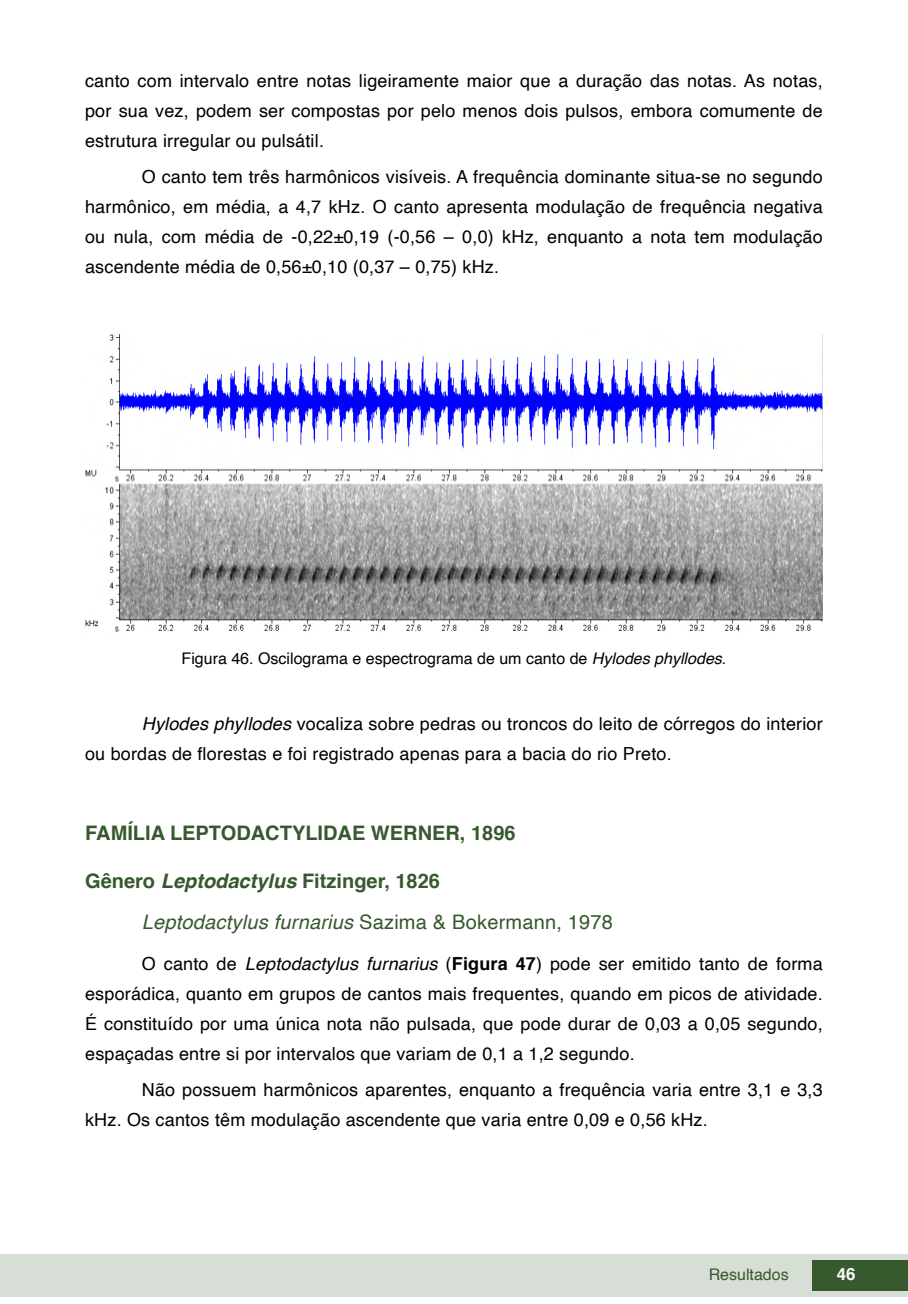
<style>
.page{position:relative;width:908px;height:1304px;background:#fff}
.page>*{position:absolute;margin:0;border:0;box-sizing:border-box;transform-origin:0 0}
.tit_3{font:italic 20px "Helvetica";letter-spacing:.01em;color:#36592e}
.TITULOS{font:700 20px "Helvetica";color:#36592e}
.Subtitulo{font:700 20px "Helvetica";color:#36592e}
.txt{font:18px/30px "Helvetica";letter-spacing:.01em;color:#000;text-align:justify}
.t1{font:700 16.8px "Helvetica";color:#fff}
.imagens_graf_tab{font:16px "Helvetica";color:#000}
.t2{font:16px "Helvetica";color:#36592e}
.s1{font-style:italic}
.s2{font-style:normal}
.s3{font-weight:700}
</style>
<div class="page">
<div style="left:0;top:1254px;width:906px;height:43px;background:#d7ded5"></div>
<div style="left:812px;top:1261px;width:95px;height:30px;background:#36592e"></div>
<img style="left:85px;top:334px;width:737px;height:298px">
<p class="txt" style="left:85px;top:66px;width:738px">canto com intervalo entre notas ligeiramente maior que a duração das notas. As notas, por sua vez, podem ser compostas por pelo menos dois pulsos, embora comumente de estrutura irregular ou pulsátil.</p>
<p class="txt" style="left:85px;top:162px;width:738px;text-indent:57px">O canto tem três harmônicos visíveis. A frequência dominante situa-se no segundo harmônico, em média, a 4,7 kHz. O canto apresenta modulação de frequência negativa ou nula, com média de -0,22±0,19 (-0,56 – 0,0) kHz, enquanto a nota tem modulação ascendente média de 0,56±0,10 (0,37 – 0,75) kHz.</p>
<p class="imagens_graf_tab" style="left:181px;top:646px;width:546px">Figura 46. Oscilograma e espectrograma de um canto de <span class="s1">Hylodes phyllodes</span>.</p>
<p class="txt" style="left:85px;top:709px;width:738px;text-indent:57px"><span class="s1">Hylodes phyllodes</span> vocaliza sobre pedras ou troncos do leito de córregos do interior ou bordas de florestas e foi registrado apenas para a bacia do rio Preto.</p>
<p class="TITULOS" style="left:85px;top:817px;width:432px">FAMÍLIA LEPTODACTYLIDAE WERNER, 1896</p>
<p class="Subtitulo" style="left:85px;top:865px;width:356px">Gênero <span class="s1">Leptodactylus</span> Fitzinger, 1826</p>
<p class="tit_3" style="left:142px;top:906px;width:472px">Leptodactylus furnarius <span class="s2">Sazima &amp; Bokermann, 1978</span></p>
<p class="txt" style="left:85px;top:950px;width:738px;text-indent:57px">O canto de <span class="s1">Leptodactylus furnarius</span> (<span class="s3">Figura 47</span>) pode ser emitido tanto de forma esporádica, quanto em grupos de cantos mais frequentes, quando em picos de atividade.<br>É constituído por uma única nota não pulsada, que pode durar de 0,03 a 0,05 segundo, espaçadas entre si por intervalos que variam de 0,1 a 1,2 segundo.</p>
<p class="txt" style="left:85px;top:1075px;width:738px;text-indent:57px">Não possuem harmônicos aparentes, enquanto a frequência varia entre 3,1 e 3,3 kHz. Os cantos têm modulação ascendente que varia entre 0,09 e 0,56 kHz.</p>
<p class="t2" style="left:708px;top:1262px;width:82px">Resultados</p>
<p class="t1" style="left:836px;top:1261px;width:20px">46</p>
</div>
